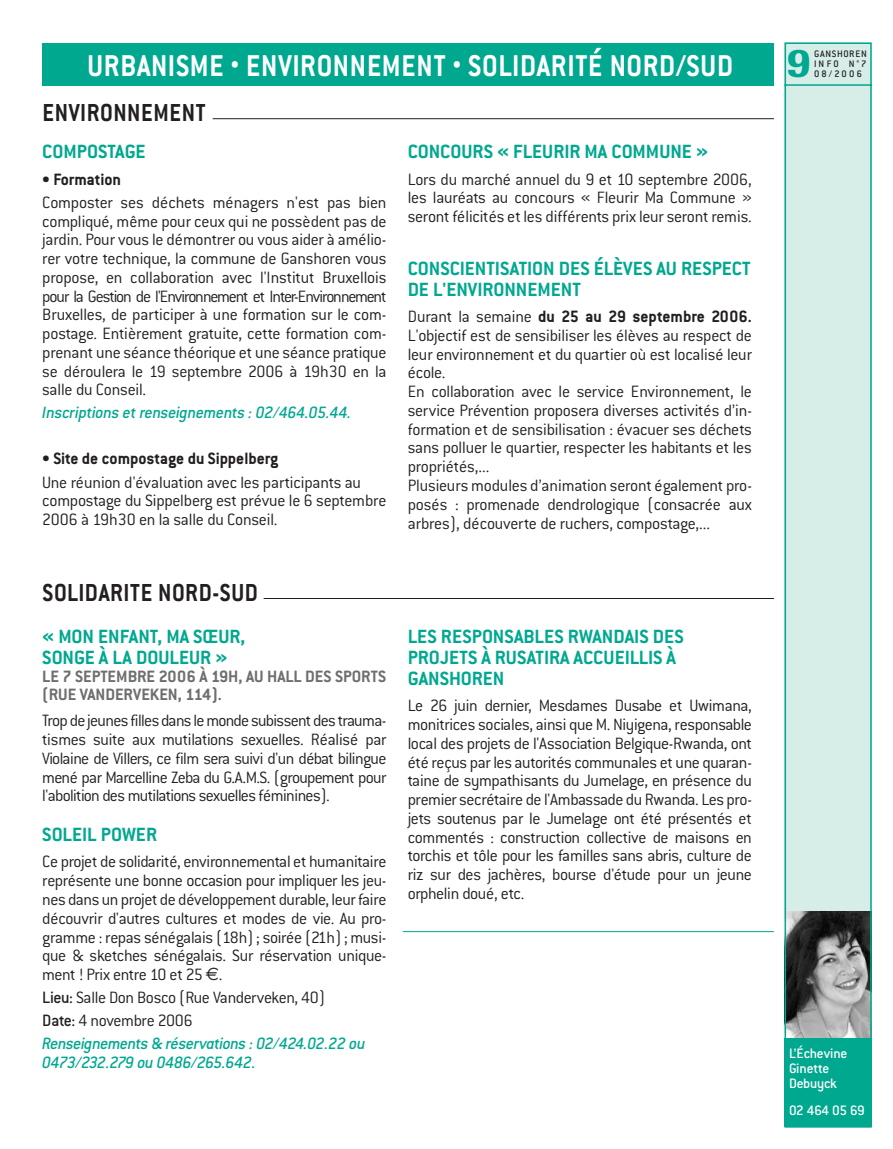
<style>
.page{position:relative;width:893px;height:1149px;background:#fff}
.page>*{position:absolute;margin:0;border:0;box-sizing:border-box;transform-origin:0 0}
.t1{font:500 41.55px "Imago";color:#00a890}
.t2{font:700 33px "Conduit ITC";letter-spacing:.025em;color:#fff;scale:.9 1}
.t3{font:700 27px "Conduit ITC";letter-spacing:.025em;color:#231f20;scale:.9 1}
.t4{font:700 21px/21px "Conduit ITC";color:#00a890}
.t5{font:300 18px/18.8px "Conduit ITC";letter-spacing:-.015em;color:#231f20;text-align:justify}
.t6{font:700 18px/18px "Conduit ITC";color:#6d6e70}
.t7{font:italic 500 18px "Conduit ITC";letter-spacing:-.02em;color:#00a890}
.t8{font:700 18px "Conduit ITC";color:#231f20}
.t9{font:italic 500 18px "Conduit ITC";letter-spacing:-.04em;color:#00a890}
.t10{font:500 15px/15px "Conduit ITC";letter-spacing:-.015em;color:#fff}
.t11{font:500 10.35px/9.9px "Conduit ITC";letter-spacing:.075em;color:#231f20}
.s1{font-family:"Euro Sans";font-weight:400}
.s2{font-weight:500}
.s3{font-weight:500;font-style:italic;color:#00a890}
.s4{font-weight:700}
</style>
<div class="page">
<hr style="left:213px;top:118px;width:561px;height:1px;background:#231f20">
<hr style="left:264px;top:598px;width:510px;height:1px;background:#231f20">
<hr style="left:403px;top:931px;width:371px;height:1px;background:#00a890">
<svg style="left:784px;top:42px;width:88px;height:1085px;background:#b2d7d0"></svg>
<div style="left:43px;top:43px;width:731px;height:43px;background:#00a890"></div>
<h2 class="t2" style="left:88px;top:52px;width:719px">URBANISME <sup>•</sup> ENVIRONNEMENT <sup>•</sup> SOLIDARITÉ NORD/SUD</h2>
<h1 class="t1" style="left:787px;top:39px;width:26px">9</h1>
<p class="t11" style="left:814px;top:50px;width:54px">GANSHOREN<br>INFO N°7</p>
<p class="t11" style="left:814px;top:69px;width:49px">08/2006</p>
<h3 class="t3" style="left:43px;top:101px;width:183px">ENVIRONNEMENT</h3>
<p class="t4" style="left:42px;top:143px;width:105px">COMPOSTAGE</p>
<p class="t8" style="left:42px;top:172px;width:80px">• Formation</p>
<p class="t5" style="left:42px;top:194px;width:346px">Composter ses déchets ménagers n'est pas bien compliqué, même pour ceux qui ne possèdent pas de jardin. Pour vous le démontrer ou vous aider à amélio&shy;rer votre technique, la commune de Ganshoren vous propose, en collaboration avec l'Institut Bruxellois pour la Gestion de l'Environnement et Inter-Environnement Bruxelles, de participer à une formation sur le com&shy;postage. Entièrement gratuite, cette formation com&shy;prenant une séance théorique et une séance pratique se déroulera le 19 septembre 2006 à 19h30 en la salle du Conseil.</p>
<p class="t7" style="left:42px;top:405px;width:310px">Inscriptions et renseignements : 02/464.05.44.</p>
<p class="t8" style="left:42px;top:451px;width:237px">• Site de compostage du Sippelberg</p>
<p class="t5" style="left:42px;top:473px;width:346px;text-align:left">Une réunion d'évaluation avec les participants au compostage du Sippelberg est prévue le 6 septembre<br>2006 à 19h30 en la salle du Conseil.</p>
<h3 class="t3" style="left:43px;top:581px;width:241px">SOLIDARITE NORD-SUD</h3>
<p class="t4" style="left:42px;top:627px;width:205px">« MON ENFANT, MA SŒUR,<br>SONGE À LA DOULEUR »</p>
<p class="t6" style="left:42px;top:668px;width:345px">LE 7 SEPTEMBRE 2006 À 19H, AU HALL DES SPORTS (RUE VANDERVEKEN, 114).</p>
<p class="t5" style="left:42px;top:712px;width:346px">Trop de jeunes filles dans le monde subissent des trauma&shy;tismes suite aux mutilations sexuelles. Réalisé par Violaine de Villers, ce film sera suivi d'un débat bilingue mené par Marcelline Zeba du G.A.M.S. (groupement pour l'abolition des mutilations sexuelles féminines).</p>
<p class="t4" style="left:42px;top:825px;width:116px">SOLEIL POWER</p>
<p class="t5" style="left:42px;top:853px;width:346px">Ce projet de solidarité, environnemental et humanitaire représente une bonne occasion pour impliquer les jeu&shy;nes dans un projet de développement durable, leur faire découvrir d'autres cultures et modes de vie. Au pro&shy;gramme : repas sénégalais (18h) ; soirée (21h) ; musi&shy;que &amp; sketches sénégalais. Sur réservation unique&shy;ment ! Prix entre 10 et 25 <span class="s1">€</span>.</p>
<p class="t5" style="left:42px;top:986px;width:325px;line-height:23px;text-align:left"><span class="s2">Lieu:</span> Salle Don Bosco (Rue Vanderveken, 40)<br><span class="s2">Date:</span> 4 novembre 2006<br><span class="s3">Renseignements &amp; réservations : 02/424.02.22 ou</span></p>
<p class="t9" style="left:42px;top:1054px;width:215px">0473/232.279 ou 0486/265.642.</p>
<p class="t4" style="left:408px;top:143px;width:302px">CONCOURS « FLEURIR MA COMMUNE »</p>
<p class="t5" style="left:408px;top:171px;width:346px">Lors du marché annuel du 9 et 10 septembre 2006, les lauréats au concours « Fleurir Ma Commune » seront félicités et les différents prix leur seront remis.</p>
<p class="t4" style="left:408px;top:259px;width:344px">CONSCIENTISATION DES ÉLÈVES AU RESPECT<br>DE L'ENVIRONNEMENT</p>
<p class="t5" style="left:408px;top:308px;width:346px;text-align:left">Durant la semaine <span class="s4">du 25 au 29 septembre 2006.<br></span>L'objectif est de sensibiliser les élèves au respect de leur environnement et du quartier où est localisé leur école.<br>En collaboration avec le service Environnement, le service Prévention proposera diverses activités d’in&shy;formation et de sensibilisation : évacuer ses déchets sans polluer le quartier, respecter les habitants et les propriétés,...<br>Plusieurs modules d’animation seront également pro&shy;posés : promenade dendrologique (consacrée aux arbres), découverte de ruchers, compostage,...</p>
<p class="t4" style="left:408px;top:627px;width:277px">LES RESPONSABLES RWANDAIS DES<br>PROJETS À RUSATIRA ACCUEILLIS À<br>GANSHOREN</p>
<p class="t5" style="left:408px;top:697px;width:346px">Le 26 juin dernier, Mesdames Dusabe et Uwimana, monitrices sociales, ainsi que M. Niyigena, responsable local des projets de l'Association Belgique-Rwanda, ont été reçus par les autorités communales et une quaran&shy;taine de sympathisants du Jumelage, en présence du premier secrétaire de l'Ambassade du Rwanda. Les pro&shy;jets soutenus par le Jumelage ont été présentés et commentés : construction collective de maisons en torchis et tôle pour les familles sans abris, culture de riz sur des jachères, bourse d'étude pour un jeune orphelin doué, etc.</p>
<p class="t10" style="left:789px;top:1046px;width:60px">L’Échevine<br>Ginette<br>Debuyck</p>
<p class="t10" style="left:789px;top:1103px;width:77px">02 464 05 69</p>
</div>
